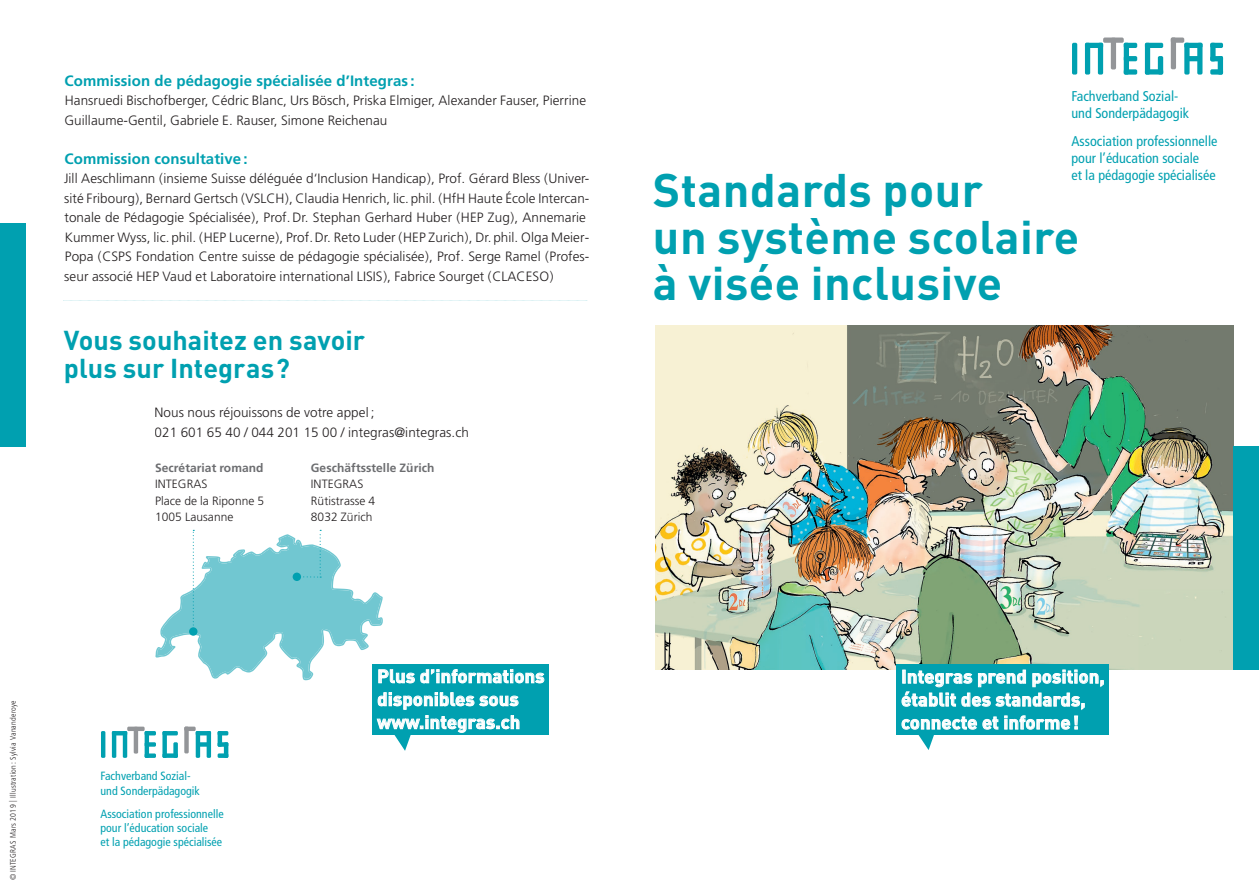
<style>
.page{position:relative;width:1259px;height:893px;background:#fff}
.page>*{position:absolute;margin:0;border:0;box-sizing:border-box;transform-origin:0 0}
.t1{font:700 46.5px/46.5px "DIN";letter-spacing:.01em;color:#00a0b0}
.t2{font:700 27px/28.5px "DIN";color:#00a0b0}
.t3{font:700 18.45px/23px "DIN";letter-spacing:.01em;color:#fff}
.t4{font:700 15px "Frutiger";letter-spacing:.005em;color:#00a0b0}
.t5{font:condensed 14.1px/17px "Frutiger";color:#00a0b0}
.t6{font:300 13.5px/19.5px "Frutiger";letter-spacing:.005em;color:#231f20}
.t7{font:condensed 12px/14.4px "Frutiger";color:#00a0b0}
.t8{font:300 12px/16.5px "Frutiger";letter-spacing:.005em;color:#231f20}
.t9{font:700 12px "Frutiger";letter-spacing:.005em;color:#6c6d70}
.t10{font:300 condensed 7.95px "Frutiger";letter-spacing:.03em;color:#231f20}
</style>
<div class="page">
<img style="left:655px;top:326px;width:578px;height:344px">
<div style="left:1170px;top:38px;width:14px;height:5px;background:#939598;border-radius:2px"></div>
<div style="left:1170px;top:38px;width:6px;height:31px;background:#939598;border-radius:2px"></div>
<div style="left:1072px;top:43px;width:5px;height:32px;background:#00a0b0;border-radius:2px"></div>
<div style="left:1085px;top:43px;width:5px;height:32px;background:#00a0b0;border-radius:2px"></div>
<div style="left:1098px;top:43px;width:5px;height:32px;background:#00a0b0;border-radius:2px"></div>
<div style="left:1110px;top:38px;width:6px;height:32px;background:#939598;border-radius:2px"></div>
<div style="left:1123px;top:43px;width:6px;height:32px;background:#00a0b0;border-radius:2px"></div>
<div style="left:1145px;top:43px;width:5px;height:32px;background:#00a0b0;border-radius:2px"></div>
<div style="left:1085px;top:43px;width:18px;height:5px;background:#00a0b0;border-radius:2px"></div>
<div style="left:1103px;top:38px;width:20px;height:5px;background:#939598;border-radius:2px"></div>
<div style="left:1123px;top:43px;width:14px;height:5px;background:#00a0b0;border-radius:2px"></div>
<div style="left:1123px;top:69px;width:14px;height:6px;background:#00a0b0;border-radius:2px"></div>
<div style="left:1123px;top:56px;width:14px;height:5px;background:#00a0b0;border-radius:2px"></div>
<div style="left:1157px;top:56px;width:6px;height:19px;background:#00a0b0;border-radius:2px"></div>
<div style="left:1184px;top:43px;width:5px;height:32px;background:#00a0b0;border-radius:2px"></div>
<div style="left:1197px;top:43px;width:5px;height:32px;background:#00a0b0;border-radius:2px"></div>
<div style="left:1184px;top:43px;width:18px;height:5px;background:#00a0b0;border-radius:2px"></div>
<div style="left:1210px;top:43px;width:13px;height:5px;background:#00a0b0;border-radius:2px"></div>
<div style="left:1210px;top:56px;width:13px;height:5px;background:#00a0b0;border-radius:2px"></div>
<div style="left:1210px;top:69px;width:13px;height:6px;background:#00a0b0;border-radius:2px"></div>
<div style="left:1210px;top:43px;width:5px;height:18px;background:#00a0b0;border-radius:2px"></div>
<div style="left:1217px;top:56px;width:6px;height:19px;background:#00a0b0;border-radius:2px"></div>
<div style="left:1187px;top:56px;width:13px;height:5px;background:#00a0b0;border-radius:2px"></div>
<div style="left:1145px;top:43px;width:18px;height:5px;background:#00a0b0;border-radius:2px"></div>
<div style="left:1145px;top:69px;width:18px;height:6px;background:#00a0b0;border-radius:2px"></div>
<div style="left:1233px;top:446px;width:26px;height:224px;background:#00a0b0"></div>
<div style="left:896px;top:664px;width:213px;height:71px;background:#00a0b0"></div>
<svg style="left:901px;top:670px;width:202px;height:40px"></svg>
<svg style="left:901px;top:717px;width:97px;height:33px"></svg>
<svg style="left:1004px;top:716px;width:74px;height:13px"></svg>
<hr style="left:184px;top:727px;width:12px;height:4px;background:#939598">
<div style="left:184px;top:727px;width:5px;height:26px;background:#939598"></div>
<hr style="left:101px;top:731px;width:4px;height:27px;background:#00a0b0">
<hr style="left:112px;top:731px;width:4px;height:27px;background:#00a0b0">
<hr style="left:123px;top:731px;width:4px;height:27px;background:#00a0b0">
<hr style="left:134px;top:727px;width:4px;height:27px;background:#939598">
<hr style="left:145px;top:731px;width:4px;height:27px;background:#00a0b0">
<div style="left:162px;top:731px;width:5px;height:27px;background:#00a0b0"></div>
<hr style="left:112px;top:731px;width:15px;height:4px;background:#00a0b0">
<hr style="left:127px;top:727px;width:18px;height:4px;background:#939598">
<hr style="left:145px;top:731px;width:11px;height:4px;background:#00a0b0">
<div style="left:145px;top:753px;width:11px;height:5px;background:#00a0b0"></div>
<div style="left:145px;top:742px;width:11px;height:5px;background:#00a0b0"></div>
<div style="left:173px;top:742px;width:5px;height:16px;background:#00a0b0"></div>
<hr style="left:196px;top:731px;width:4px;height:27px;background:#00a0b0">
<hr style="left:207px;top:731px;width:4px;height:27px;background:#00a0b0">
<hr style="left:196px;top:731px;width:15px;height:4px;background:#00a0b0">
<hr style="left:218px;top:731px;width:10px;height:4px;background:#00a0b0">
<div style="left:218px;top:742px;width:10px;height:5px;background:#00a0b0"></div>
<div style="left:218px;top:753px;width:10px;height:5px;background:#00a0b0"></div>
<hr style="left:218px;top:731px;width:4px;height:16px;background:#00a0b0">
<hr style="left:224px;top:742px;width:4px;height:16px;background:#00a0b0">
<div style="left:198px;top:742px;width:11px;height:5px;background:#00a0b0"></div>
<hr style="left:162px;top:731px;width:16px;height:4px;background:#00a0b0">
<div style="left:162px;top:753px;width:16px;height:5px;background:#00a0b0"></div>
<div style="left:373px;top:664px;width:176px;height:70px;background:#00a0b0"></div>
<svg style="left:155px;top:530px;width:389px;height:153px"></svg>
<svg style="left:377px;top:692px;width:142px;height:59px"></svg>
<div style="left:0;top:223px;width:26px;height:223px;background:#00a0b0"></div>
<svg style="left:64px;top:300px;width:523px;height:1px"></svg>
<p class="t4" style="left:65px;top:72px;width:351px">Commission de pédagogie spécialisée d’Integras :</p>
<p class="t6" style="left:64px;top:91px;width:523px">Hansruedi Bischofberger, Cédric Blanc, Urs Bösch, Priska Elmiger, Alexander Fauser, Pierrine<br>Guillaume-Gentil, Gabriele E. Rauser, Simone Reichenau</p>
<p class="t4" style="left:65px;top:150px;width:185px">Commission consultative :</p>
<p class="t6" style="left:64px;top:169px;width:527px">Jill Aeschlimann (insieme Suisse déléguée d‘Inclusion Handicap), Prof. Gérard Bless (Univer&shy;sité Fribourg), Bernard Gertsch (VSLCH), Claudia Henrich, lic. phil. (HfH Haute École Intercan&shy;tonale de Pédagogie Spécialisée), Prof. Dr. Stephan Gerhard Huber (HEP Zug), Annemarie Kummer Wyss, lic. phil. (HEP Lucerne), Prof. Dr. Reto Luder (HEP Zurich), Dr. phil. Olga Meier-Popa (CSPS Fondation Centre suisse de pédagogie spécialisée), Prof. Serge Ramel (Profes&shy;seur associé HEP Vaud et Laboratoire international LISIS), Fabrice Sourget (CLACESO)</p>
<h2 class="t2" style="left:64px;top:325px;width:303px">Vous souhaitez en savoir plus sur Integras ?</h2>
<p class="t6" style="left:154px;top:403px;width:316px">Nous nous réjouissons de votre appel ;<br>021 601 65 40 / 044 201 15 00 / integras@integras.ch</p>
<p class="t9" style="left:311px;top:461px;width:125px">Geschäftsstelle Zürich</p>
<p class="t8" style="left:311px;top:476px;width:66px">INTEGRAS<br>Rütistrasse 4<br>8032 Zürich</p>
<p class="t9" style="left:155px;top:461px;width:110px">Secrétariat romand</p>
<p class="t8" style="left:155px;top:476px;width:111px">INTEGRAS<br>Place de la Riponne 5<br>1005 Lausanne</p>
<p class="t10" style="left:9px;top:880px;width:181px;rotate:-90deg">© INTEGRAS Mars 2019 | Illustration : Sylvia Vananderoye</p>
<p class="t7" style="left:101px;top:769px;width:101px">Fachverband Sozial&shy;und Sonderpädagogik</p>
<p class="t7" style="left:100px;top:806px;width:125px">Association professionnelle pour l’éducation sociale<br>et la pédagogie spécialisée</p>
<h3 class="t3" style="left:377px;top:664px;width:169px">Plus d’informations disponibles sous www.integras.ch</h3>
<p class="t5" style="left:1071px;top:88px;width:119px">Fachverband Sozial&shy;und Sonderpädagogik</p>
<p class="t5" style="left:1071px;top:132px;width:147px">Association professionnelle pour l’éducation sociale<br>et la pédagogie spécialisée</p>
<h1 class="t1" style="left:653px;top:165px;width:428px">Standards pour<br>un système scolaire à visée inclusive</h1>
<h3 class="t3" style="left:901px;top:664px;width:205px">Integras prend position, établit des standards, connecte et informe !</h3>
</div>
